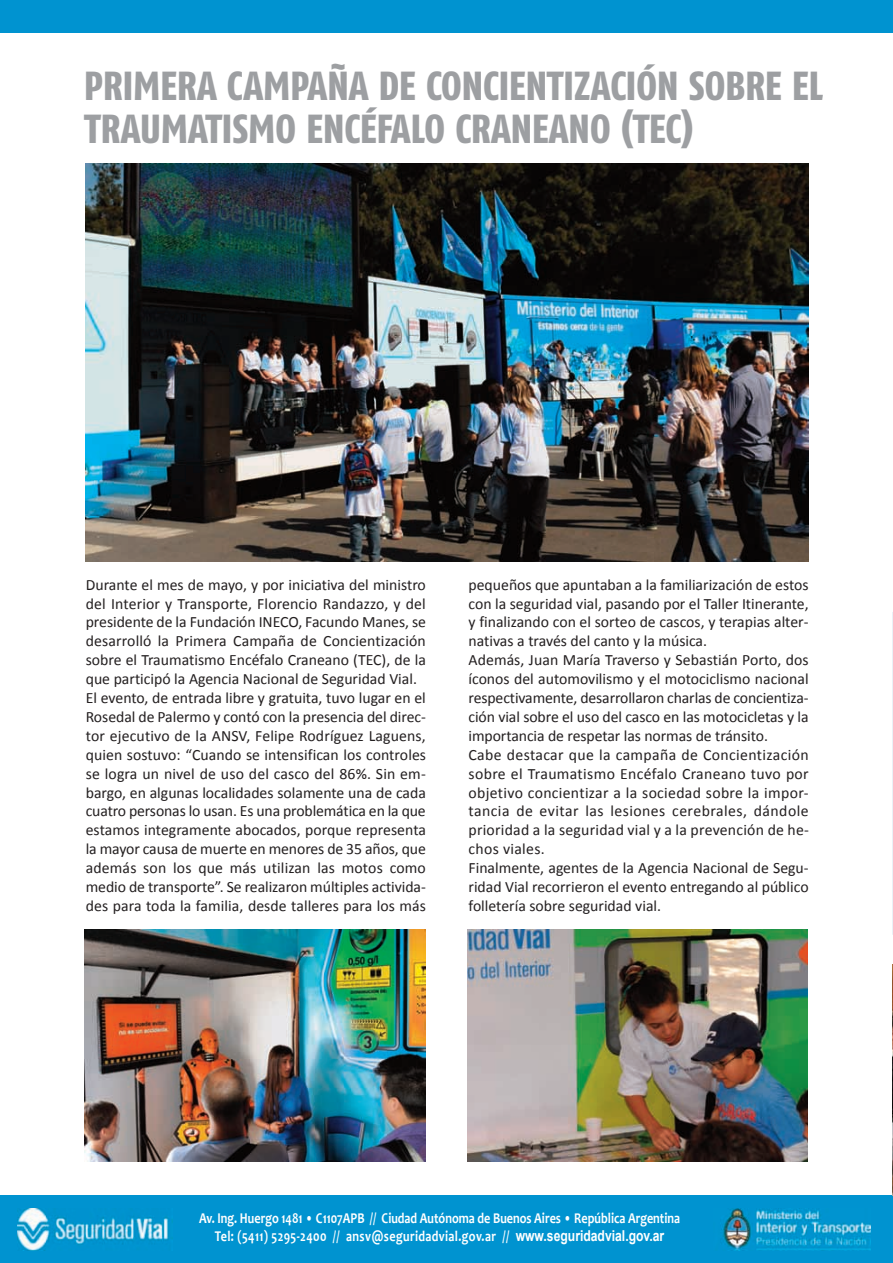
<style>
.page{position:relative;width:893px;height:1263px;background:#fff}
.page>*{position:absolute;margin:0;border:0;box-sizing:border-box;transform-origin:0 0}
.t1{font:800 40.5px/43.5px "Fago Co Lf";color:#9d9fa2}
.t2{font:15.75px/18.9px "Calibri";color:#231f20}
.t3{font:700 15px/18px "Candara";color:#fff;text-align:center;scale:.81 1}
.s1{font-family:"Arial"}
</style>
<div class="page">
<img style="left:892px;top:612px;width:1px;height:322px">
<div style="left:0;top:0;width:893px;height:33px;background:#0093d0"></div>
<div style="left:0;top:1195px;width:893px;height:68px;background:#0093d0"></div>
<img style="left:18px;top:1208px;width:154px;height:42px">
<img style="left:892px;top:969px;width:1px;height:226px">
<hr style="left:892px;top:215px;width:1px;height:71px;background:#6c6d70">
<img style="left:721px;top:1208px;width:150px;height:42px">
<img style="left:85px;top:929px;width:340px;height:232px">
<img style="left:86px;top:163px;width:723px;height:398px">
<img style="left:468px;top:929px;width:340px;height:232px">
<h1 class="t1" style="left:84px;top:67px;width:740px">PRIMERA CAMPAÑA DE CONCIENTIZACIÓN SOBRE EL<br>TRAUMATISMO ENCÉFALO CRANEANO (TEC)</h1>
<p class="t2" style="left:86px;top:576px;width:342px">Durante el mes de mayo, y por iniciativa del ministro del Interior y Transporte, Florencio Randazzo, y del presidente de la Fundación INECO, Facundo Manes, se desarrolló la Primera Campaña de Concientización sobre el Traumatismo Encéfalo Craneano (TEC), de la que participó la Agencia Nacional de Seguridad Vial.<br>El evento, de entrada libre y gratuita, tuvo lugar en el Rosedal de Palermo y contó con la presencia del direc&shy;tor ejecutivo de la ANSV, Felipe Rodríguez Laguens, quien sostuvo: “Cuando se intensifican los controles se logra un nivel de uso del casco del 86%. Sin em&shy;bargo, en algunas localidades solamente una de cada cuatro personas lo usan. Es una problemática en la que estamos integramente abocados, porque representa la mayor causa de muerte en menores de 35 años, que además son los que más utilizan las motos como medio de transporte”. Se realizaron múltiples activida&shy;des para toda la familia, desde talleres para los más</p>
<p class="t2" style="left:468px;top:576px;width:342px">pequeños que apuntaban a la familiarización de estos con la seguridad vial, pasando por el Taller Itinerante, y finalizando con el sorteo de cascos, y terapias alter&shy;nativas a través del canto y la música.<br>Además, Juan María Traverso y Sebastián Porto, dos íconos del automovilismo y el motociclismo nacional respectivamente, desarrollaron charlas de concientiza&shy;ción vial sobre el uso del casco en las motocicletas y la importancia de respetar las normas de tránsito.<br>Cabe destacar que la campaña de Concientización sobre el Traumatismo Encéfalo Craneano tuvo por objetivo concientizar a la sociedad sobre la impor&shy;tancia de evitar las lesiones cerebrales, dándole prioridad a la seguridad vial y a la prevención de he&shy;chos viales.<br>Finalmente, agentes de la Agencia Nacional de Segu&shy;ridad Vial recorrieron el evento entregando al público folletería sobre seguridad vial.</p>
<p class="t3" style="left:199px;top:1210px;width:595px">av. ing. Huergo 1481 • c1107apB // ciudad autónoma de Buenos aires • república argentina tel: (5411) 5295-2400 // ansv@seguridadvial.gov.ar // <span class="s1">www.seguridadvial.gov.ar</span></p>
</div>
